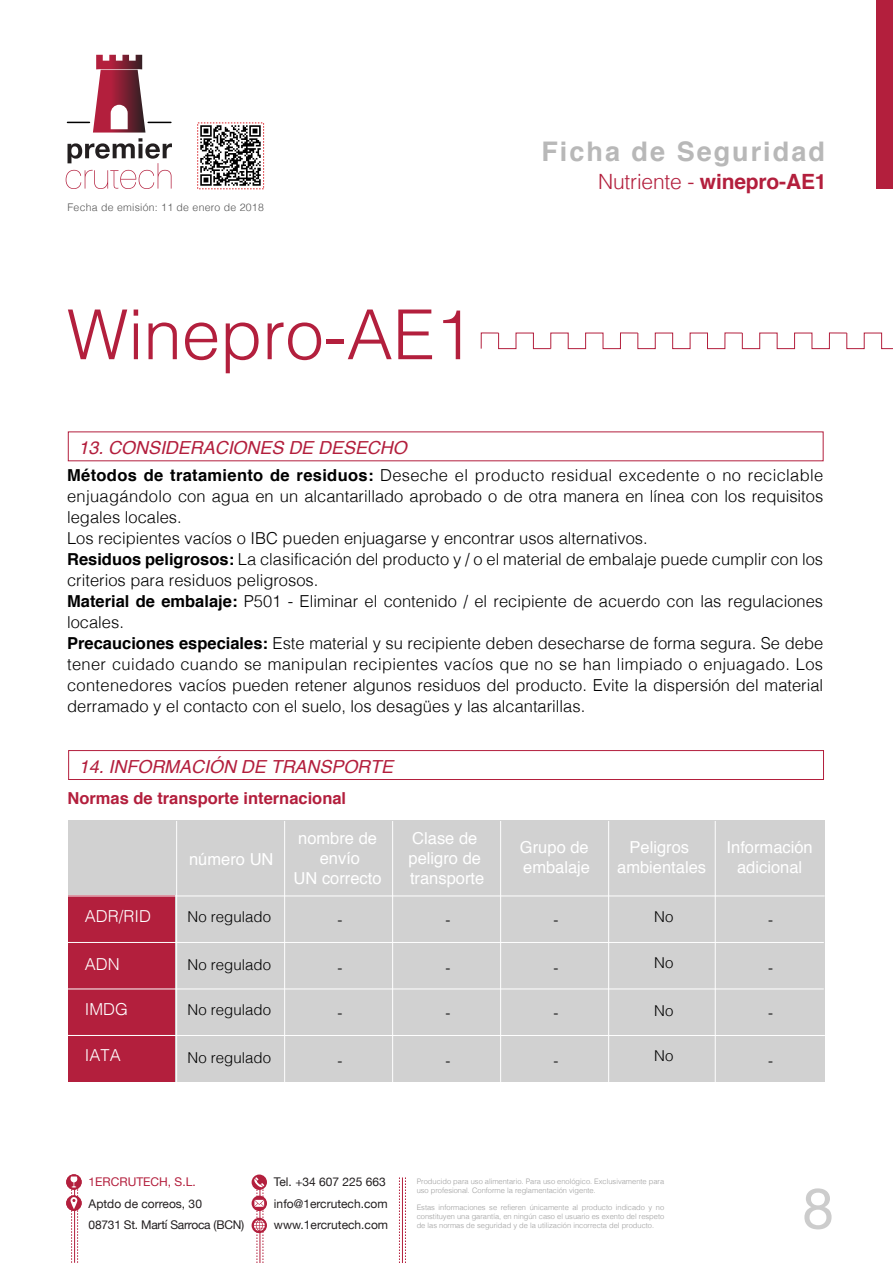
<style>
.page{position:relative;width:893px;height:1263px;background:#fff}
.page>*{position:absolute;margin:0;border:0;box-sizing:border-box;transform-origin:0 0}
.t1{font:300 69px "Helvetica";color:#b31f3d}
.t2{font:57px "Helvetica Neue";color:#ccc}
.t3{font:700 27px "Helvetica";letter-spacing:.075em;color:#b8b8b8}
.t4{font:700 21px "Helvetica";letter-spacing:-.01em;color:#b31f3d}
.t5{font:italic 18px "Helvetica";letter-spacing:-.005em;color:#b31f3d}
.t6{font:300 16.5px/21px "Helvetica";color:#000}
.t7{font:16.5px/19.8px "Helvetica";color:#fff;text-align:center}
.t8{font:700 16.5px "Helvetica";color:#b31f3d}
.t9{font:300 16.5px "Helvetica";color:#fff}
.t10{font:300 15px "Helvetica";color:#000}
.t11{font:12px/21px "Helvetica Neue";color:#231f20}
.t12{font:12px/21px "Helvetica Neue";letter-spacing:-.02em;color:#231f20}
.t13{font:12px "Helvetica Neue";color:#b31f3d}
.t14{font:300 10.5px "Helvetica";letter-spacing:.025em;color:#545454}
.t15{font:300 7.5px/9px "Helvetica";color:#9e9e9e}
.s1{font-weight:300}
.s2{font-weight:700}
</style>
<div class="page">
<div style="left:876px;top:0;width:17px;height:189px;background:#b31f3d"></div>
<div style="left:68px;top:750px;width:756px;height:30px;border:1px solid #b31f3d"></div>
<div style="left:69px;top:820px;width:756px;height:262px;background:#d1d1d1"></div>
<div style="left:69px;top:896px;width:106px;height:186px;background:#b31f3d"></div>
<hr style="left:67px;top:895px;width:758px;height:1px;background:#fff">
<hr style="left:176px;top:821px;width:1px;height:261px;background:#fff">
<hr style="left:392px;top:821px;width:1px;height:261px;background:#fff">
<hr style="left:500px;top:821px;width:1px;height:261px;background:#fff">
<hr style="left:66px;top:988px;width:758px;height:1px;background:#fff">
<hr style="left:66px;top:942px;width:758px;height:1px;background:#fff">
<hr style="left:67px;top:1035px;width:758px;height:1px;background:#fff">
<hr style="left:284px;top:821px;width:1px;height:261px;background:#fff">
<hr style="left:608px;top:821px;width:1px;height:261px;background:#fff">
<hr style="left:715px;top:821px;width:1px;height:261px;background:#fff">
<svg style="left:66px;top:55px;width:106px;height:134px"></svg>
<svg style="left:399px;top:1177px;width:7px;height:86px"></svg>
<svg style="left:252px;top:1174px;width:15px;height:16px"></svg>
<svg style="left:252px;top:1195px;width:15px;height:16px"></svg>
<div style="left:252px;top:1218px;width:15px;height:15px;background:#b31f3d;border-radius:50%"></div>
<svg style="left:254px;top:1177px;width:11px;height:86px"></svg>
<svg style="left:66px;top:1174px;width:16px;height:16px"></svg>
<svg style="left:66px;top:1195px;width:16px;height:16px"></svg>
<svg style="left:69px;top:1176px;width:10px;height:87px"></svg>
<svg style="left:481px;top:333px;width:412px;height:16px"></svg>
<img style="left:200px;top:125px;width:61px;height:61px">
<h3 class="t3" style="left:541px;top:130px;width:285px">Ficha de Seguridad</h3>
<p class="t14" style="left:67px;top:198px;width:198px">Fecha de emisión: 11 de enero de 2018</p>
<h1 class="t1" style="left:67px;top:276px;width:408px">Winepro-AE1</h1>
<p class="t4" style="left:598px;top:164px;width:230px"><span class="s1">Nutriente -</span> winepro-AE1</p>
<p class="t5" style="left:78px;top:434px;width:330px">13. CONSIDERACIONES DE DESECHO</p>
<p class="t6" style="left:67px;top:464px;width:758px"><span class="s2">Métodos de tratamiento de residuos:</span> Deseche el producto residual excedente o no reciclable enjuagándolo con agua en un alcantarillado aprobado o de otra manera en línea con los requisitos legales locales.<br>Los recipientes vacíos o IBC pueden enjuagarse y encontrar usos alternativos.<br><span class="s2">Residuos peligrosos:</span> La clasificación del producto y / o el material de embalaje puede cumplir con los criterios para residuos peligrosos.<br><span class="s2">Material de embalaje:</span> P501 - Eliminar el contenido / el recipiente de acuerdo con las regulaciones locales.<br><span class="s2">Precauciones especiales:</span> Este material y su recipiente deben desecharse de forma segura. Se debe tener cuidado cuando se manipulan recipientes vacíos que no se han limpiado o enjuagado. Los contenedores vacíos pueden retener algunos residuos del producto. Evite la dispersión del material derramado y el contacto con el suelo, los desagües y las alcantarillas.</p>
<p class="t5" style="left:79px;top:752px;width:316px">14. INFORMACIÓN DE TRANSPORTE</p>
<p class="t8" style="left:67px;top:785px;width:280px">Normas de transporte internacional</p>
<p class="t7" style="left:294px;top:829px;width:90px">nombre de envío<br>UN correcto</p>
<p class="t9" style="left:85px;top:902px;width:68px">ADR/RID</p>
<p class="t10" style="left:188px;top:904px;width:85px">No regulado</p>
<p class="t10" style="left:337px;top:907px;width:6px">-</p>
<p class="t10" style="left:768px;top:907px;width:6px">-</p>
<p class="t7" style="left:409px;top:829px;width:77px;text-align:left">Clase de peligro de transporte</p>
<p class="t7" style="left:520px;top:838px;width:72px;text-align:left">Grupo de embalaje</p>
<p class="t7" style="left:617px;top:838px;width:90px">Peligros ambientales</p>
<p class="t7" style="left:727px;top:838px;width:88px">Información adicional</p>
<p class="t7" style="left:189px;top:850px;width:86px">número UN</p>
<p class="t10" style="left:654px;top:904px;width:21px">No</p>
<p class="t10" style="left:654px;top:950px;width:21px">No</p>
<p class="t10" style="left:654px;top:998px;width:21px">No</p>
<p class="t10" style="left:654px;top:1043px;width:21px">No</p>
<p class="t10" style="left:445px;top:907px;width:6px">-</p>
<p class="t10" style="left:553px;top:907px;width:6px">-</p>
<p class="t9" style="left:85px;top:950px;width:36px">ADN</p>
<p class="t9" style="left:85px;top:995px;width:45px">IMDG</p>
<p class="t9" style="left:85px;top:1041px;width:37px">IATA</p>
<p class="t10" style="left:188px;top:952px;width:85px">No regulado</p>
<p class="t10" style="left:188px;top:997px;width:85px">No regulado</p>
<p class="t10" style="left:188px;top:1045px;width:85px">No regulado</p>
<p class="t10" style="left:768px;top:955px;width:6px">-</p>
<p class="t10" style="left:337px;top:955px;width:6px">-</p>
<p class="t10" style="left:445px;top:955px;width:6px">-</p>
<p class="t10" style="left:553px;top:955px;width:6px">-</p>
<p class="t10" style="left:768px;top:1000px;width:6px">-</p>
<p class="t10" style="left:337px;top:1000px;width:6px">-</p>
<p class="t10" style="left:445px;top:1000px;width:6px">-</p>
<p class="t10" style="left:553px;top:1000px;width:6px">-</p>
<p class="t10" style="left:768px;top:1048px;width:6px">-</p>
<p class="t10" style="left:337px;top:1048px;width:6px">-</p>
<p class="t10" style="left:445px;top:1048px;width:6px">-</p>
<p class="t10" style="left:553px;top:1048px;width:6px">-</p>
<p class="t13" style="left:89px;top:1173px;width:109px">1ERCRUTECH, S.L.</p>
<p class="t12" style="left:89px;top:1193px;width:157px">Aptdo de correos, 30<br>08731 St. Martí Sarroca (BCN)</p>
<p class="t11" style="left:274px;top:1172px;width:116px">Tel. +34 607 225 663 info@1ercrutech.com www.1ercrutech.com</p>
<p class="t15" style="left:417px;top:1176px;width:249px">Producido para uso alimentario. Para uso enológico. Exclusivamente para uso profesional. Conforme la reglamentación vigente.</p>
<p class="t15" style="left:417px;top:1203px;width:249px;text-align:justify">Estas informaciones se refieren únicamente al producto indicado y no constituyen una garantía, en ningún caso el usuario es exento del respeto de las normas de seguridad y de la utilización incorrecta del producto.</p>
<h2 class="t2" style="left:802px;top:1167px;width:33px">8</h2>
</div>
